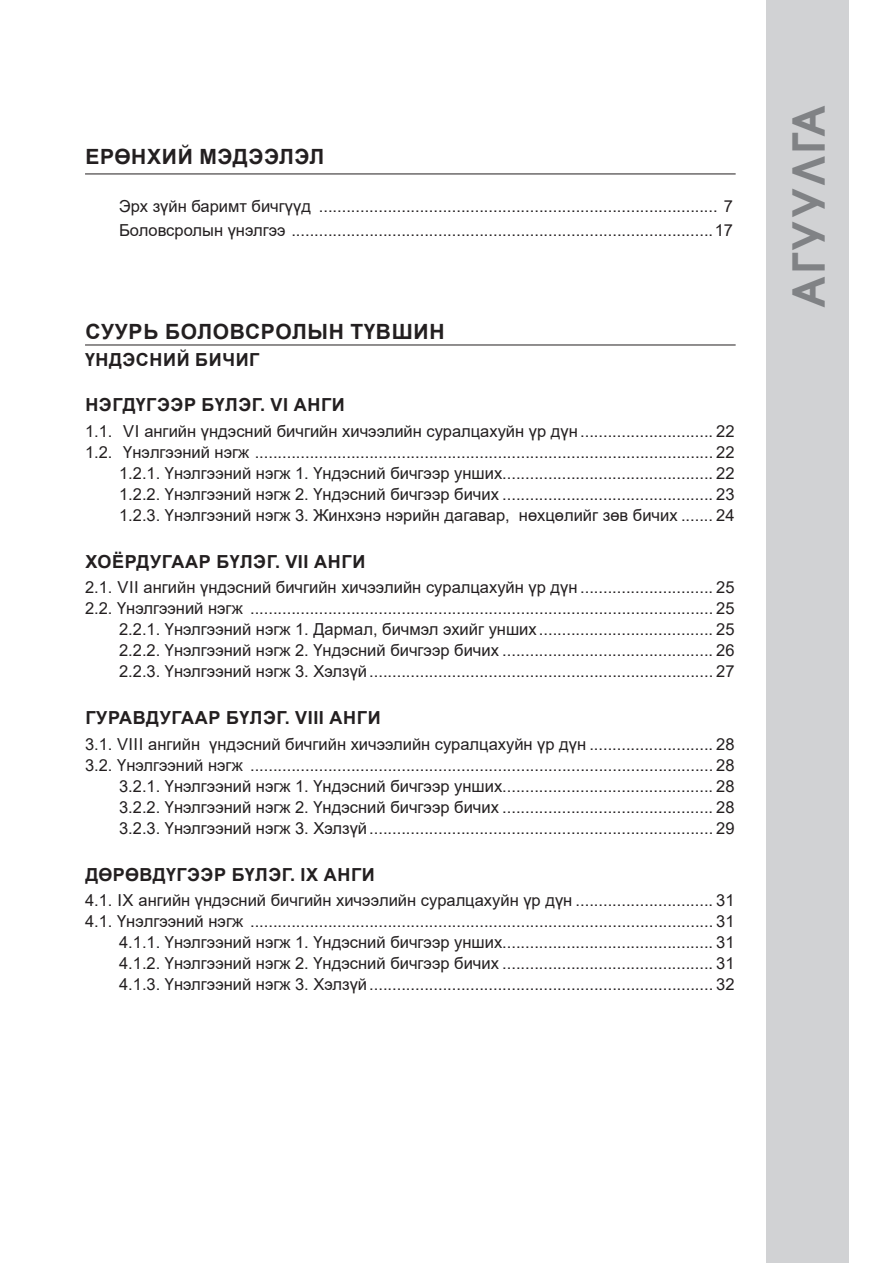
<style>
.page{position:relative;width:893px;height:1263px;background:#fff}
.page>*{position:absolute;margin:0;border:0;box-sizing:border-box;transform-origin:0 0}
.t1{font:700 45px "Mogul Avante";color:#808285}
.t2{font:700 21px "Arial";letter-spacing:.035em;color:#231f20}
.t3{font:700 18px "Arial";letter-spacing:.035em;color:#231f20}
.t4{font:16.5px "Arial";color:#231f20}
</style>
<div class="page">
<hr style="left:85px;top:174px;width:651px;height:1px;background:#231f20">
<hr style="left:85px;top:345px;width:651px;height:1px;background:#231f20">
<div style="left:767px;top:0;width:82px;height:1263px;background:#d1d2d4"></div>
<p class="t2" style="left:85px;top:142px;width:240px">ЕРӨНХИЙ МЭДЭЭЛЭЛ</p>
<p class="t4" style="left:119px;top:195px;width:615px">Эрх зүйн баримт бичгүүд ....................................................................................... 7</p>
<p class="t4" style="left:119px;top:219px;width:615px">Боловсролын үнэлгээ ............................................................................................17</p>
<p class="t2" style="left:85px;top:317px;width:361px">СУУРЬ БОЛОВСРОЛЫН ТҮВШИН</p>
<p class="t3" style="left:85px;top:347px;width:176px">ҮНДЭСНИЙ БИЧИГ</p>
<p class="t3" style="left:85px;top:392px;width:261px">НЭГДҮГЭЭР БҮЛЭГ. VI АНГИ</p>
<p class="t4" style="left:85px;top:420px;width:651px">1.1. VI ангийн үндэсний бичгийн хичээлийн суралцахуйн үр дүн ............................. 22</p>
<p class="t4" style="left:85px;top:441px;width:651px">1.2. Үнэлгээний нэгж .................................................................................................... 22</p>
<p class="t4" style="left:119px;top:462px;width:617px">1.2.1. Үнэлгээний нэгж 1. Үндэсний бичгээр унших.............................................. 22</p>
<p class="t4" style="left:119px;top:483px;width:617px">1.2.2. Үнэлгээний нэгж 2. Үндэсний бичгээр бичих .............................................. 23</p>
<p class="t4" style="left:119px;top:504px;width:617px">1.2.3. Үнэлгээний нэгж 3. Жинхэнэ нэрийн дагавар, нөхцөлийг зөв бичих ....... 24</p>
<p class="t3" style="left:85px;top:549px;width:281px">ХОЁРДУГААР БҮЛЭГ. VII АНГИ</p>
<p class="t4" style="left:85px;top:576px;width:651px">2.1. VII ангийн үндэсний бичгийн хичээлийн суралцахуйн үр дүн ............................. 25</p>
<p class="t4" style="left:85px;top:597px;width:651px">2.2. Үнэлгээний нэгж ..................................................................................................... 25</p>
<p class="t4" style="left:119px;top:618px;width:617px">2.2.1. Үнэлгээний нэгж 1. Дармал, бичмэл эхийг унших ...................................... 25</p>
<p class="t4" style="left:119px;top:639px;width:617px">2.2.2. Үнэлгээний нэгж 2. Үндэсний бичгээр бичих .............................................. 26</p>
<p class="t4" style="left:119px;top:660px;width:617px">2.2.3. Үнэлгээний нэгж 3. Хэлзүй........................................................................... 27</p>
<p class="t3" style="left:85px;top:705px;width:297px">ГУРАВДУГААР БҮЛЭГ. VIII АНГИ</p>
<p class="t4" style="left:85px;top:732px;width:651px">3.1. VIII ангийн үндэсний бичгийн хичээлийн суралцахуйн үр дүн ........................... 28</p>
<p class="t4" style="left:85px;top:753px;width:651px">3.2. Үнэлгээний нэгж ..................................................................................................... 28</p>
<p class="t4" style="left:119px;top:774px;width:617px">3.2.1. Үнэлгээний нэгж 1. Үндэсний бичгээр унших.............................................. 28</p>
<p class="t4" style="left:119px;top:795px;width:617px">3.2.2. Үнэлгээний нэгж 2. Үндэсний бичгээр бичих .............................................. 28</p>
<p class="t4" style="left:119px;top:816px;width:617px">3.2.3. Үнэлгээний нэгж 3. Хэлзүй........................................................................... 29</p>
<p class="t3" style="left:85px;top:862px;width:291px">ДӨРӨВДҮГЭЭР БҮЛЭГ. IX АНГИ</p>
<p class="t4" style="left:85px;top:889px;width:651px">4.1. IX ангийн үндэсний бичгийн хичээлийн суралцахуйн үр дүн .............................. 31</p>
<p class="t4" style="left:85px;top:910px;width:651px">4.1. Үнэлгээний нэгж ..................................................................................................... 31</p>
<p class="t4" style="left:119px;top:931px;width:617px">4.1.1. Үнэлгээний нэгж 1. Үндэсний бичгээр унших.............................................. 31</p>
<p class="t4" style="left:119px;top:952px;width:617px">4.1.2. Үнэлгээний нэгж 2. Үндэсний бичгээр бичих .............................................. 31</p>
<p class="t4" style="left:119px;top:973px;width:617px">4.1.3. Үнэлгээний нэгж 3. Хэлзүй........................................................................... 32</p>
<p class="t1" style="left:784px;top:305px;width:203px;rotate:-90deg">АГУУЛГА</p>
</div>
